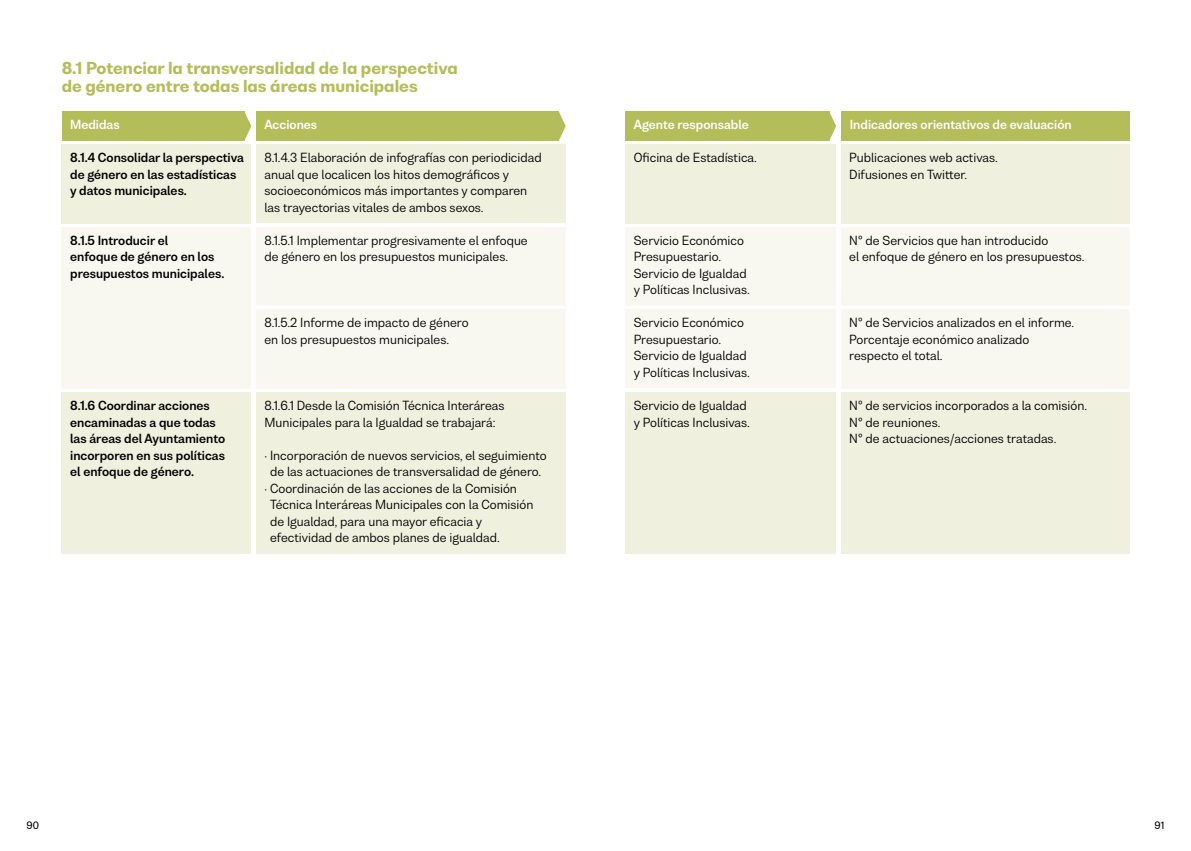
<style>
.page{position:relative;width:1191px;height:851px;background:#fff}
.page>*{position:absolute;margin:0;border:0;box-sizing:border-box;transform-origin:0 0}
.t1{font:800 15.75px/18px "Bw Nista Geometric";color:#b3bd5a}
.t2{font:12px/16.5px "Bw Nista Grotesk";color:#000;scale:.96 1}
.t3{font:700 12px/16.5px "Bw Nista Grotesk";color:#000;scale:.96 1}
.t4{font:700 12px "Bw Nista Grotesk";color:#fff;scale:.96 1}
.t5{font:500 9.75px "Bw Nista Grotesk";color:#000;scale:.96 1}
</style>
<div class="page">
<div style="left:625px;top:144px;width:211px;height:29px;background:#eff0de"></div>
<div style="left:625px;top:161px;width:211px;height:29px;background:#eff0de"></div>
<div style="left:625px;top:177px;width:211px;height:29px;background:#eff0de"></div>
<div style="left:625px;top:194px;width:211px;height:29px;background:#eff0de"></div>
<div style="left:625px;top:227px;width:211px;height:45px;background:#f8f8f0"></div>
<div style="left:625px;top:260px;width:211px;height:45px;background:#f8f8f0"></div>
<div style="left:625px;top:309px;width:211px;height:46px;background:#f8f8f0"></div>
<div style="left:625px;top:342px;width:211px;height:46px;background:#f8f8f0"></div>
<div style="left:625px;top:392px;width:211px;height:45px;background:#eff0de"></div>
<div style="left:625px;top:425px;width:211px;height:29px;background:#eff0de"></div>
<div style="left:625px;top:441px;width:211px;height:29px;background:#eff0de"></div>
<div style="left:625px;top:458px;width:211px;height:29px;background:#eff0de"></div>
<div style="left:625px;top:474px;width:211px;height:29px;background:#eff0de"></div>
<div style="left:625px;top:491px;width:211px;height:29px;background:#eff0de"></div>
<div style="left:625px;top:507px;width:211px;height:29px;background:#eff0de"></div>
<div style="left:625px;top:524px;width:211px;height:29px;background:#eff0de"></div>
<div style="left:840px;top:144px;width:289px;height:29px;background:#eff0de"></div>
<div style="left:840px;top:161px;width:289px;height:29px;background:#eff0de"></div>
<div style="left:840px;top:177px;width:289px;height:29px;background:#eff0de"></div>
<div style="left:840px;top:194px;width:289px;height:29px;background:#eff0de"></div>
<div style="left:840px;top:227px;width:289px;height:45px;background:#f8f8f0"></div>
<div style="left:840px;top:260px;width:289px;height:29px;background:#f8f8f0"></div>
<div style="left:840px;top:276px;width:289px;height:29px;background:#f8f8f0"></div>
<div style="left:840px;top:309px;width:289px;height:29px;background:#f8f8f0"></div>
<div style="left:840px;top:326px;width:289px;height:45px;background:#f8f8f0"></div>
<div style="left:840px;top:359px;width:289px;height:29px;background:#f8f8f0"></div>
<div style="left:840px;top:392px;width:289px;height:29px;background:#eff0de"></div>
<div style="left:840px;top:408px;width:289px;height:29px;background:#eff0de"></div>
<div style="left:840px;top:425px;width:289px;height:29px;background:#eff0de"></div>
<div style="left:840px;top:441px;width:289px;height:29px;background:#eff0de"></div>
<div style="left:840px;top:458px;width:289px;height:29px;background:#eff0de"></div>
<div style="left:840px;top:474px;width:289px;height:29px;background:#eff0de"></div>
<div style="left:840px;top:491px;width:289px;height:29px;background:#eff0de"></div>
<div style="left:840px;top:507px;width:289px;height:29px;background:#eff0de"></div>
<div style="left:840px;top:524px;width:289px;height:29px;background:#eff0de"></div>
<svg style="left:829px;top:112px;width:7px;height:29px"></svg>
<div style="left:625px;top:112px;width:204px;height:29px;background:#b3bd5a"></div>
<div style="left:840px;top:112px;width:289px;height:29px;background:#b3bd5a"></div>
<div style="left:62px;top:144px;width:189px;height:62px;background:#eff0de"></div>
<div style="left:62px;top:194px;width:189px;height:29px;background:#eff0de"></div>
<div style="left:62px;top:227px;width:189px;height:62px;background:#f8f8f0"></div>
<div style="left:62px;top:276px;width:189px;height:29px;background:#f8f8f0"></div>
<div style="left:62px;top:293px;width:189px;height:29px;background:#f8f8f0"></div>
<div style="left:62px;top:309px;width:189px;height:29px;background:#f8f8f0"></div>
<div style="left:62px;top:326px;width:189px;height:29px;background:#f8f8f0"></div>
<div style="left:62px;top:342px;width:189px;height:29px;background:#f8f8f0"></div>
<div style="left:62px;top:359px;width:189px;height:29px;background:#f8f8f0"></div>
<div style="left:62px;top:392px;width:189px;height:95px;background:#eff0de"></div>
<div style="left:62px;top:474px;width:189px;height:29px;background:#eff0de"></div>
<div style="left:62px;top:491px;width:189px;height:29px;background:#eff0de"></div>
<div style="left:62px;top:507px;width:189px;height:29px;background:#eff0de"></div>
<div style="left:62px;top:524px;width:189px;height:29px;background:#eff0de"></div>
<div style="left:256px;top:144px;width:310px;height:79px;background:#eff0de"></div>
<div style="left:256px;top:227px;width:310px;height:45px;background:#f8f8f0"></div>
<div style="left:256px;top:260px;width:310px;height:29px;background:#f8f8f0"></div>
<div style="left:256px;top:276px;width:310px;height:29px;background:#f8f8f0"></div>
<div style="left:256px;top:309px;width:310px;height:46px;background:#f8f8f0"></div>
<div style="left:256px;top:342px;width:310px;height:29px;background:#f8f8f0"></div>
<div style="left:256px;top:359px;width:310px;height:29px;background:#f8f8f0"></div>
<div style="left:256px;top:392px;width:310px;height:29px;background:#eff0de"></div>
<div style="left:256px;top:408px;width:310px;height:29px;background:#eff0de"></div>
<div style="left:256px;top:425px;width:310px;height:29px;background:#eff0de"></div>
<div style="left:256px;top:441px;width:310px;height:46px;background:#eff0de"></div>
<div style="left:256px;top:474px;width:310px;height:79px;background:#eff0de"></div>
<svg style="left:244px;top:112px;width:7px;height:29px"></svg>
<svg style="left:559px;top:112px;width:7px;height:28px"></svg>
<div style="left:62px;top:112px;width:182px;height:29px;background:#b3bd5a"></div>
<div style="left:256px;top:112px;width:303px;height:29px;background:#b3bd5a"></div>
<h1 class="t1" style="left:62px;top:59px;width:398px">8.1 Potenciar la transversalidad de la perspectiva de género entre todas las áreas municipales</h1>
<p class="t4" style="left:70px;top:117px;width:53px">Medidas</p>
<p class="t4" style="left:264px;top:117px;width:56px">Acciones</p>
<p class="t3" style="left:70px;top:149px;width:183px">8.1.4 Consolidar la perspectiva de género en las estadísticas y datos municipales.</p>
<p class="t3" style="left:70px;top:232px;width:162px">8.1.5 Introducir el<br>enfoque de género en los presupuestos municipales.</p>
<p class="t2" style="left:264px;top:149px;width:290px">8.1.4.3 Elaboración de infografías con periodicidad anual que localicen los hitos demográficos y socioeconómicos más importantes y comparen las trayectorias vitales de ambos sexos.</p>
<p class="t2" style="left:264px;top:232px;width:276px">8.1.5.1 Implementar progresivamente el enfoque de género en los presupuestos municipales.</p>
<p class="t2" style="left:264px;top:314px;width:214px">8.1.5.2 Informe de impacto de género en los presupuestos municipales.</p>
<p class="t3" style="left:70px;top:397px;width:163px">8.1.6 Coordinar acciones encaminadas a que todas las áreas del Ayuntamiento incorporen en sus políticas el enfoque de género.</p>
<p class="t2" style="left:264px;top:397px;width:251px">8.1.6.1 Desde la Comisión Técnica Interáreas<br>Municipales para la Igualdad se trabajará:</p>
<p class="t2" style="left:264px;top:446px;width:295px">· Incorporación de nuevos servicios, el seguimiento</p>
<p class="t2" style="left:270px;top:463px;width:284px">de las actuaciones de transversalidad de género.</p>
<p class="t2" style="left:264px;top:479px;width:264px">· Coordinación de las acciones de la Comisión</p>
<p class="t2" style="left:270px;top:496px;width:276px">Técnica Interáreas Municipales con la Comisión</p>
<p class="t2" style="left:270px;top:512px;width:222px">de Igualdad, para una mayor eficacia y</p>
<p class="t2" style="left:270px;top:529px;width:241px">efectividad de ambos planes de igualdad.</p>
<p class="t4" style="left:634px;top:117px;width:121px">Agente responsable</p>
<p class="t4" style="left:850px;top:117px;width:232px">Indicadores orientativos de evaluación</p>
<p class="t2" style="left:634px;top:149px;width:130px">Oficina de Estadística.</p>
<p class="t2" style="left:634px;top:232px;width:122px">Servicio Económico<br>Presupuestario.<br>Servicio de Igualdad y Políticas Inclusivas.</p>
<p class="t2" style="left:634px;top:314px;width:122px">Servicio Económico<br>Presupuestario.<br>Servicio de Igualdad y Políticas Inclusivas.</p>
<p class="t2" style="left:634px;top:397px;width:122px">Servicio de Igualdad y Políticas Inclusivas.</p>
<p class="t2" style="left:849px;top:149px;width:156px">Publicaciones web activas.<br>Difusiones en Twitter.</p>
<p class="t2" style="left:849px;top:232px;width:247px">Nº de Servicios que han introducido<br>el enfoque de género en los presupuestos.</p>
<p class="t2" style="left:849px;top:314px;width:236px">Nº de Servicios analizados en el informe.<br>Porcentaje económico analizado respecto el total.</p>
<p class="t2" style="left:849px;top:397px;width:249px">Nº de servicios incorporados a la comisión.<br>Nº de reuniones.<br>Nº de actuaciones/acciones tratadas.</p>
<p class="t5" style="left:27px;top:818px;width:15px">90</p>
<p class="t5" style="left:1154px;top:818px;width:12px">91</p>
</div>
